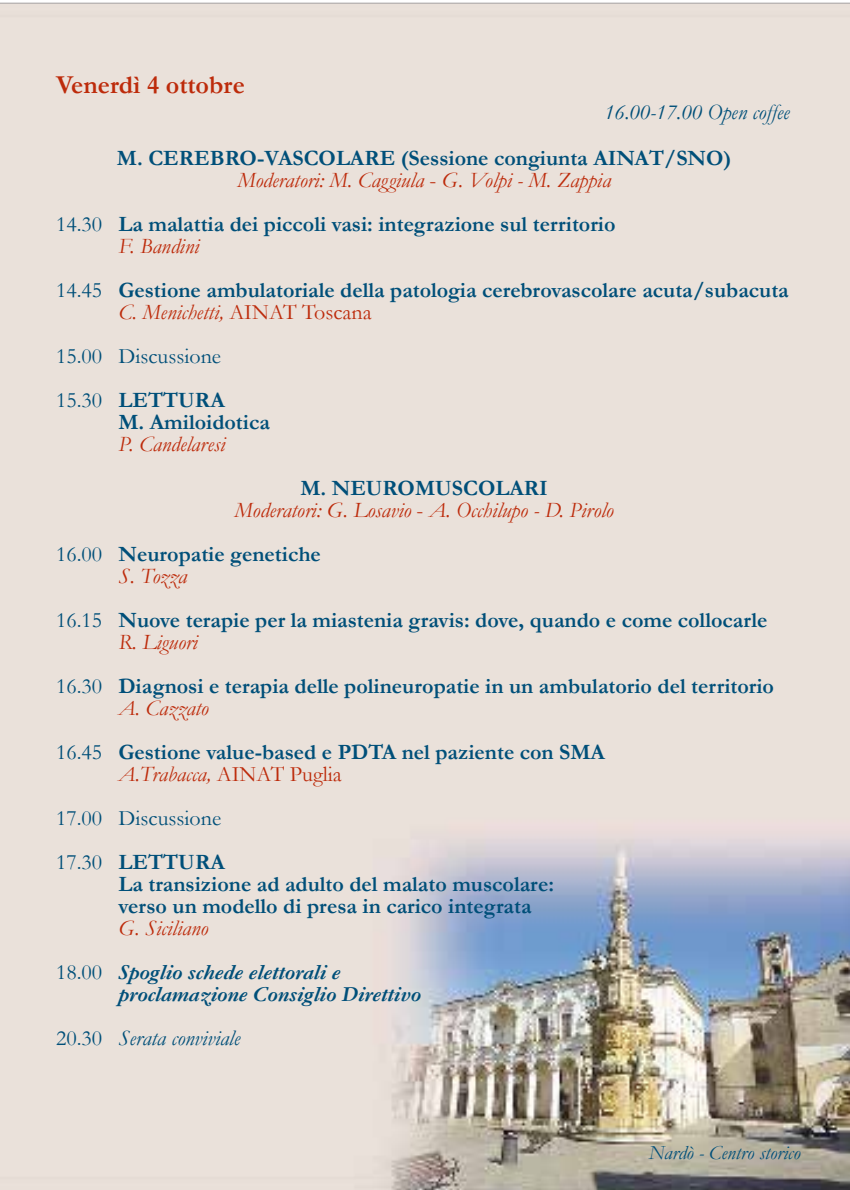
<style>
.page{position:relative;width:850px;height:1190px;background:#fff}
.page>*{position:absolute;margin:0;border:0;box-sizing:border-box;transform-origin:0 0}
.t1{font:700 26px "Garamond";color:#bd2b0b}
.t2{font:700 22px/22px "Garamond";color:#004f79}
.t3{font:italic 700 22px/44px "Garamond";color:#004f79}
.t4{font:italic 22px/22px "Garamond";color:#bd2b0b;text-align:center}
.t5{font:22px/44px "Garamond";color:#004f79}
.t6{font:italic 22px "Garamond";color:#004f79}
.t7{font:italic 20px "Garamond";color:#004f79}
.s1{font-weight:400;font-style:italic;color:#bd2b0b}
.s2{font-weight:400;color:#bd2b0b}
.s3{font-weight:400}
.s4{font-weight:700}
.s5{font-weight:700;font-style:normal;color:#004f79}
.s6{font-style:normal}
.s7{font-weight:400;font-style:normal}
</style>
<div class="page">
<img style="left:0;top:2px;width:850px;height:1188px">
<p class="t1" style="left:56px;top:67px;width:190px">Venerdì 4 ottobre</p>
<p class="t6" style="left:604px;top:97px;width:187px">16.00-17.00 Open coffee</p>
<p class="t2" style="left:117px;top:147px;width:616px;text-align:center">M. CEREBRO-VASCOLARE (Sessione congiunta AINAT/SNO)<br><span class="s1">Moderatori: M. Caggiula</span> <span class="s2">-</span> <span class="s1">G. Volpi - M. Zappia</span></p>
<p class="t2" style="left:118px;top:213px;width:499px;text-indent:-62px"><span class="s3">14.30</span> La malattia dei piccoli vasi: integrazione sul territorio<br><span class="s1">F. Bandini</span></p>
<p class="t2" style="left:118px;top:279px;width:672px;text-indent:-62px"><span class="s3">14.45</span> Gestione ambulatoriale della patologia cerebrovascolare acuta/subacuta<br><span class="s1">C. Menichetti,</span> <span class="s2">AINAT Toscana</span></p>
<p class="t5" style="left:56px;top:334px;width:170px">15.00 Discussione<br>15.30 <span class="s4">LETTURA</span></p>
<p class="t2" style="left:118px;top:411px;width:153px">M. Amiloidotica</p>
<p class="t4" style="left:118px;top:433px;width:108px">P. Candelaresi</p>
<p class="t4" style="left:235px;top:477px;width:381px"><span class="s5">M. NEUROMUSCOLARI<br></span>Moderatori: G. Losavio <span class="s6">-</span> A. Occhilupo - D. Pirolo</p>
<p class="t2" style="left:118px;top:543px;width:204px;text-indent:-62px"><span class="s3">16.00</span> Neuropatie genetiche<br><span class="s1">S. Tozza</span></p>
<p class="t2" style="left:118px;top:609px;width:651px;text-indent:-62px"><span class="s3">16.15</span> Nuove terapie per la miastenia gravis: dove, quando e come collocarle<br><span class="s1">R. Liguori</span></p>
<p class="t2" style="left:118px;top:675px;width:657px;text-indent:-62px"><span class="s3">16.30</span> Diagnosi e terapia delle polineuropatie in un ambulatorio del territorio<br><span class="s1">A. Cazzato</span></p>
<p class="t2" style="left:118px;top:741px;width:488px;text-indent:-62px"><span class="s3">16.45</span> Gestione value-based e PDTA nel paziente con SMA<br><span class="s1">A.Trabacca,</span> <span class="s2">AINAT Puglia</span></p>
<p class="t5" style="left:56px;top:796px;width:170px">17.00 Discussione<br>17.30 <span class="s4">LETTURA</span></p>
<p class="t2" style="left:118px;top:873px;width:437px">La transizione ad adulto del malato muscolare: verso un modello di presa in carico integrata</p>
<p class="t3" style="left:56px;top:905px;width:286px;text-indent:62px"><span class="s2">G. Siciliano<br></span><span class="s7">18.00</span> Spoglio schede elettorali e</p>
<p class="t3" style="left:56px;top:971px;width:367px;text-indent:62px">proclamazione Consiglio Direttivo<br><span class="s7">20.30</span> <span class="s3">Serata conviviale</span></p>
<p class="t7" style="left:649px;top:1140px;width:153px">Nardò - Centro storico</p>
</div>
